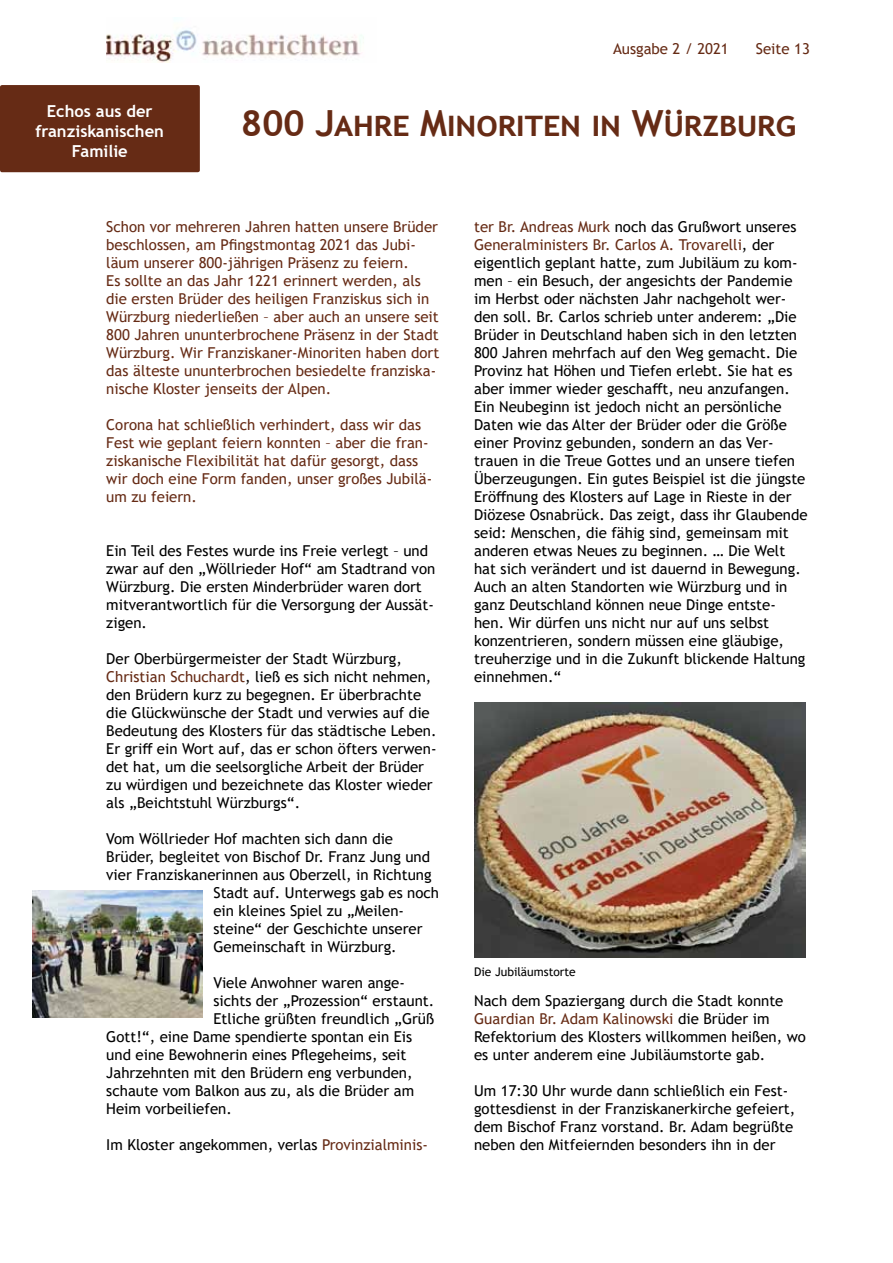
<style>
.page{position:relative;width:893px;height:1263px;background:#fff}
.page>*{position:absolute;margin:0;border:0;box-sizing:border-box;transform-origin:0 0}
.t1{font:700 36px "Trebuchet MS";color:#662b15}
.t2{font:700 16.5px/19.8px "Trebuchet MS";color:#fff;text-align:center}
.t3{font:15px/18px "Trebuchet MS";color:#000}
.t4{font:15px/18px "Trebuchet MS";color:#662b15}
.t5{font:12px "Trebuchet MS";color:#000}
.s1{color:#662b15}
</style>
<div class="page">
<div style="left:0;top:85px;width:200px;height:87px;background:#662b15;border-radius:2px"></div>
<img style="left:106px;top:29px;width:258px;height:33px">
<img style="left:32px;top:890px;width:170px;height:128px">
<img style="left:474px;top:702px;width:332px;height:255px">
<p class="t2" style="left:36px;top:101px;width:130px">Echos aus der franziskanischen<br>Familie</p>
<p class="t4" style="left:613px;top:40px;width:117px">Ausgabe 2 / 2021</p>
<p class="t4" style="left:756px;top:40px;width:56px">Seite 13</p>
<h1 class="t1" style="left:241px;top:101px;width:557px">800 Jahre Minoriten in Würzburg</h1>
<p class="t4" style="left:106px;top:217px;width:335px">Schon vor mehreren Jahren hatten unsere Brüder beschlossen, am Pfingstmontag 2021 das Jubi&shy;läum unserer 800-jährigen Präsenz zu feiern.<br>Es sollte an das Jahr 1221 erinnert werden, als die ersten Brüder des heiligen Franziskus sich in Würzburg niederließen – aber auch an unsere seit 800 Jahren ununterbrochene Präsenz in der Stadt Würzburg. Wir Franziskaner-Minoriten haben dort das älteste ununterbrochen besiedelte franziska&shy;nische Kloster jenseits der Alpen.</p>
<p class="t4" style="left:106px;top:415px;width:327px">Corona hat schließlich verhindert, dass wir das Fest wie geplant feiern konnten – aber die fran&shy;ziskanische Flexibilität hat dafür gesorgt, dass wir doch eine Form fanden, unser großes Jubilä&shy;um zu feiern.</p>
<p class="t3" style="left:106px;top:541px;width:330px">Ein Teil des Festes wurde ins Freie verlegt – und zwar auf den „Wöllrieder Hof“ am Stadtrand von Würzburg. Die ersten Minderbrüder waren dort mitverantwortlich für die Versorgung der Aussät&shy;zigen.</p>
<p class="t3" style="left:106px;top:649px;width:332px">Der Oberbürgermeister der Stadt Würzburg, <span class="s1">Christian Schuchardt</span>, ließ es sich nicht nehmen, den Brüdern kurz zu begegnen. Er überbrachte die Glückwünsche der Stadt und verwies auf die Bedeutung des Klosters für das städtische Leben.<br>Er griff ein Wort auf, das er schon öfters verwen&shy;det hat, um die seelsorgliche Arbeit der Brüder zu würdigen und bezeichnete das Kloster wieder als „Beichtstuhl Würzburgs“.</p>
<p class="t3" style="left:106px;top:829px;width:288px">Vom Wöllrieder Hof machten sich dann die</p>
<p class="t3" style="left:106px;top:847px;width:325px">Brüder, begleitet von Bischof Dr. Franz Jung und</p>
<p class="t3" style="left:106px;top:865px;width:327px">vier Franziskanerinnen aus Oberzell, in Richtung</p>
<p class="t3" style="left:213px;top:883px;width:227px">Stadt auf. Unterwegs gab es noch</p>
<p class="t3" style="left:213px;top:901px;width:192px">ein kleines Spiel zu „Meilen-</p>
<p class="t3" style="left:213px;top:919px;width:211px">steine“ der Geschichte unserer</p>
<p class="t3" style="left:213px;top:937px;width:185px">Gemeinschaft in Würzburg.</p>
<p class="t3" style="left:213px;top:973px;width:193px">Viele Anwohner waren ange-</p>
<p class="t3" style="left:213px;top:991px;width:222px">sichts der „Prozession“ erstaunt.</p>
<p class="t3" style="left:213px;top:1009px;width:222px">Etliche grüßten freundlich „Grüß</p>
<p class="t3" style="left:106px;top:1027px;width:307px">Gott!“, eine Dame spendierte spontan ein Eis</p>
<p class="t3" style="left:106px;top:1045px;width:302px">und eine Bewohnerin eines Pflegeheims, seit</p>
<p class="t3" style="left:106px;top:1063px;width:308px">Jahrzehnten mit den Brüdern eng verbunden,</p>
<p class="t3" style="left:106px;top:1081px;width:309px">schaute vom Balkon aus zu, als die Brüder am</p>
<p class="t3" style="left:106px;top:1099px;width:127px">Heim vorbeiliefen.</p>
<p class="t3" style="left:106px;top:1135px;width:323px">Im Kloster angekommen, verlas <span class="s1">Provinzialminis-</span></p>
<p class="t3" style="left:474px;top:217px;width:335px"><span class="s1">ter Br. Andreas Murk</span> noch das Grußwort unseres <span class="s1">Generalministers Br. Carlos A. Trovarelli</span>, der eigentlich geplant hatte, zum Jubiläum zu kom&shy;men – ein Besuch, der angesichts der Pandemie im Herbst oder nächsten Jahr nachgeholt wer&shy;den soll. Br. Carlos schrieb unter anderem: „Die Brüder in Deutschland haben sich in den letzten 800 Jahren mehrfach auf den Weg gemacht. Die Provinz hat Höhen und Tiefen erlebt. Sie hat es aber immer wieder geschafft, neu anzufangen.<br>Ein Neubeginn ist jedoch nicht an persönliche Daten wie das Alter der Brüder oder die Größe einer Provinz gebunden, sondern an das Ver&shy;trauen in die Treue Gottes und an unsere tiefen Überzeugungen. Ein gutes Beispiel ist die jüngste Eröffnung des Klosters auf Lage in Rieste in der Diözese Osnabrück. Das zeigt, dass ihr Glaubende seid: Menschen, die fähig sind, gemeinsam mit anderen etwas Neues zu beginnen. … Die Welt hat sich verändert und ist dauernd in Bewegung.<br>Auch an alten Standorten wie Würzburg und in ganz Deutschland können neue Dinge entste&shy;hen. Wir dürfen uns nicht nur auf uns selbst konzentrieren, sondern müssen eine gläubige, treuherzige und in die Zukunft blickende Haltung einnehmen.“</p>
<p class="t5" style="left:474px;top:965px;width:103px">Die Jubiläumstorte</p>
<p class="t3" style="left:474px;top:991px;width:333px">Nach dem Spaziergang durch die Stadt konnte <span class="s1">Guardian Br. Adam Kalinowski</span> die Brüder im Refektorium des Klosters willkommen heißen, wo es unter anderem eine Jubiläumstorte gab.</p>
<p class="t3" style="left:474px;top:1081px;width:323px">Um 17:30 Uhr wurde dann schließlich ein Fest&shy;gottesdienst in der Franziskanerkirche gefeiert, dem Bischof Franz vorstand. Br. Adam begrüßte neben den Mitfeiernden besonders ihn in der</p>
</div>
